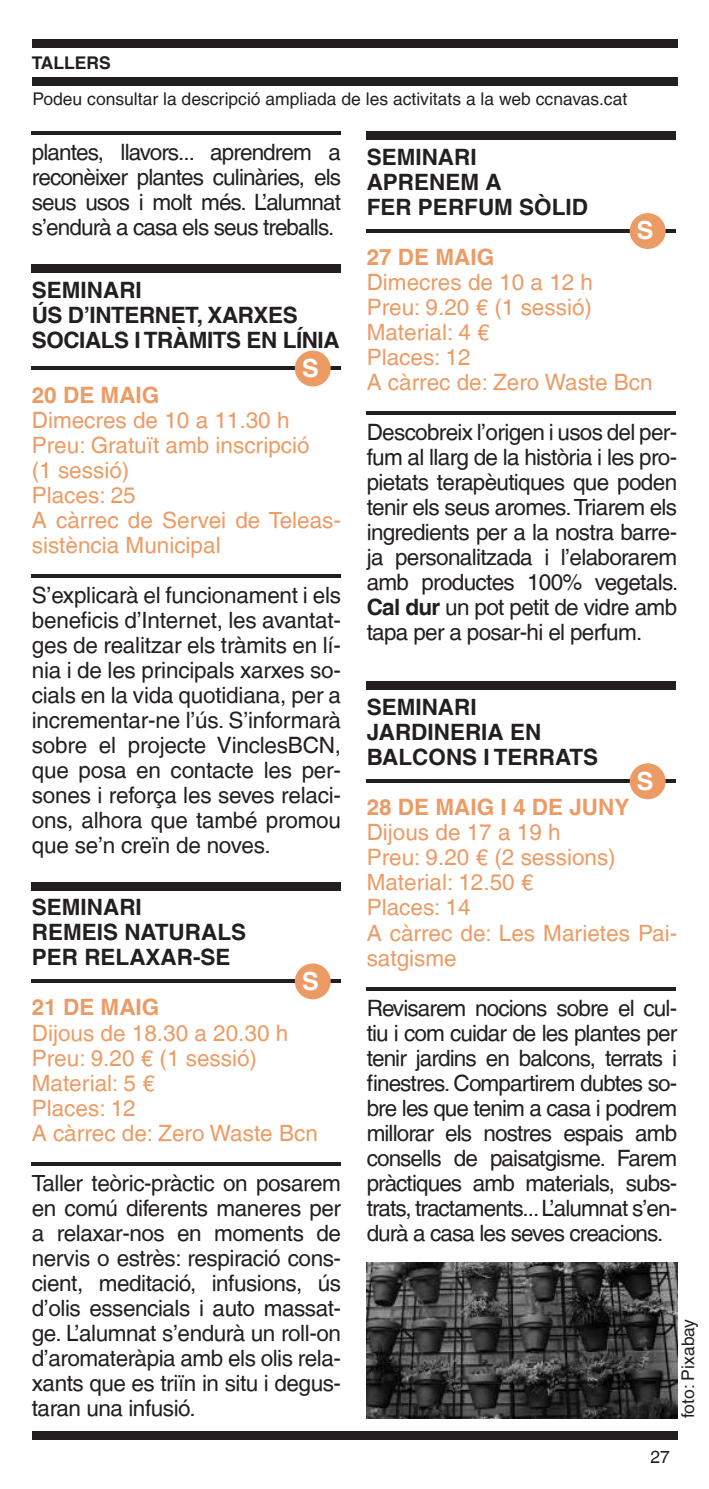
<style>
.page{position:relative;width:709px;height:1489px;background:#fff}
.page>*{position:absolute;margin:0;border:0;box-sizing:border-box;transform-origin:0 0}
.t1{font:700 25px "Helvetica LT";color:#fff}
.t2{font:22.5px/25px "Helvetica LT";letter-spacing:-.03em;color:#231f20;text-align:justify}
.t3{font:22.5px/25px "Helvetica LT";color:#ed9b65}
.t4{font:700 22.5px/25px "Helvetica LT";color:#231f20}
.t5{font:700 22.5px/25px "Helvetica LT";letter-spacing:-.02em;color:#231f20}
.t6{font:700 22.5px "Helvetica LT";color:#ed9b65}
.t7{font:17.5px "Helvetica LT";color:#231f20}
.t8{font:700 17.5px "Helvetica LT";color:#231f20}
.s1{font-weight:700}
</style>
<div class="page">
<div style="left:32px;top:1431px;width:645px;height:8px;background:#231f20"></div>
<div style="left:32px;top:39px;width:645px;height:8px;background:#231f20"></div>
<div style="left:32px;top:77px;width:645px;height:9px;background:#231f20"></div>
<hr style="left:32px;top:131px;width:309px;height:4px;background:#231f20">
<div style="left:32px;top:264px;width:309px;height:8px;background:#231f20"></div>
<hr style="left:32px;top:366px;width:309px;height:4px;background:#231f20">
<div style="left:295px;top:350px;width:36px;height:36px;background:#ed9b65;border-radius:50%"></div>
<hr style="left:32px;top:574px;width:309px;height:3px;background:#231f20">
<div style="left:32px;top:881px;width:309px;height:9px;background:#231f20"></div>
<hr style="left:32px;top:979px;width:309px;height:3px;background:#231f20">
<div style="left:295px;top:963px;width:36px;height:36px;background:#ed9b65;border-radius:50%"></div>
<svg style="left:32px;top:1162px;width:309px;height:3px"></svg>
<div style="left:367px;top:131px;width:309px;height:9px;background:#231f20"></div>
<hr style="left:367px;top:229px;width:309px;height:3px;background:#231f20">
<div style="left:629px;top:213px;width:36px;height:36px;background:#ed9b65;border-radius:50%"></div>
<hr style="left:367px;top:411px;width:309px;height:4px;background:#231f20">
<div style="left:367px;top:681px;width:309px;height:9px;background:#231f20"></div>
<hr style="left:367px;top:779px;width:309px;height:3px;background:#231f20">
<div style="left:629px;top:763px;width:36px;height:36px;background:#ed9b65;border-radius:50%"></div>
<svg style="left:367px;top:987px;width:309px;height:3px"></svg>
<img style="left:367px;top:1262px;width:311px;height:155px">
<p class="t8" style="left:32px;top:52px;width:81px">TALLERS</p>
<p class="t7" style="left:33px;top:88px;width:596px">Podeu consultar la descripció ampliada de les activitats a la web ccnavas.cat</p>
<p class="t2" style="left:32px;top:139px;width:311px">plantes, llavors... aprendrem a reconèixer plantes culinàries, els seus usos i molt més. L’alumnat s’endurà a casa els seus treballs.</p>
<p class="t4" style="left:367px;top:144px;width:223px">SEMINARI<br>APRENEM A<br>FER PERFUM SÒLID</p>
<p class="t1" style="left:637px;top:215px;width:18px">S</p>
<p class="t5" style="left:32px;top:277px;width:309px">SEMINARI<br>ÚS D’INTERNET, XARXES<br>SOCIALS I TRÀMITS EN LÍNIA</p>
<p class="t1" style="left:302px;top:353px;width:18px">S</p>
<p class="t6" style="left:32px;top:381px;width:129px">20 DE MAIG</p>
<p class="t3" style="left:32px;top:407px;width:311px">Dimecres de 10 a 11.30 h<br>Preu: Gratuït amb inscripció<br>(1 sessió)<br>Places: 25<br>A càrrec de Servei de Teleas&shy;sistència Municipal</p>
<p class="t2" style="left:32px;top:582px;width:311px">S’explicarà el funcionament i els beneficis d’Internet, les avantat&shy;ges de realitzar els tràmits en lí&shy;nia i de les principals xarxes so&shy;cials en la vida quotidiana, per a incrementar-ne l’ús. S’informarà sobre el projecte VinclesBCN, que posa en contacte les per&shy;sones i reforça les seves relaci&shy;ons, alhora que també promou que se’n creïn de noves.</p>
<p class="t4" style="left:32px;top:894px;width:216px">SEMINARI<br>REMEIS NATURALS<br>PER RELAXAR-SE</p>
<p class="t1" style="left:302px;top:965px;width:18px">S</p>
<p class="t6" style="left:32px;top:993px;width:129px">21 DE MAIG</p>
<p class="t3" style="left:32px;top:1020px;width:287px">Dijous de 18.30 a 20.30 h<br>Preu: 9.20 € (1 sessió)<br>Material: 5 €<br>Places: 12<br>A càrrec de: Zero Waste Bcn</p>
<p class="t2" style="left:32px;top:1169px;width:311px">Taller teòric-pràctic on posarem en comú diferents maneres per a relaxar-nos en moments de nervis o estrès: respiració cons&shy;cient, meditació, infusions, ús d’olis essencials i auto massat&shy;ge. L’alumnat s’endurà un roll-on d’aromateràpia amb els olis rela&shy;xants que es triïn in situ i degus&shy;taran una infusió.</p>
<p class="t6" style="left:367px;top:243px;width:129px">27 DE MAIG</p>
<p class="t3" style="left:367px;top:270px;width:287px">Dimecres de 10 a 12 h<br>Preu: 9.20 € (1 sessió)<br>Material: 4 €<br>Places: 12<br>A càrrec de: Zero Waste Bcn</p>
<p class="t2" style="left:367px;top:420px;width:313px">Descobreix l’origen i usos del per&shy;fum al llarg de la història i les pro&shy;pietats terapèutiques que poden tenir els seus aromes. Triarem els ingredients per a la nostra barre&shy;ja personalitzada i l’elaborarem amb productes 100% vegetals.<br><span class="s1">Cal dur</span> un pot petit de vidre amb tapa per a posar-hi el perfum.</p>
<p class="t4" style="left:367px;top:694px;width:233px">SEMINARI<br>JARDINERIA EN<br>BALCONS I TERRATS</p>
<p class="t1" style="left:637px;top:765px;width:18px">S</p>
<p class="t6" style="left:367px;top:793px;width:264px">28 DE MAIG I 4 DE JUNY</p>
<p class="t3" style="left:367px;top:820px;width:312px">Dijous de 17 a 19 h<br>Preu: 9.20 € (2 sessions)<br>Material: 12.50 €<br>Places: 14<br>A càrrec de: Les Marietes Pai&shy;satgisme</p>
<p class="t2" style="left:367px;top:995px;width:312px">Revisarem nocions sobre el cul&shy;tiu i com cuidar de les plantes per tenir jardins en balcons, terrats i finestres. Compartirem dubtes so&shy;bre les que tenim a casa i podrem millorar els nostres espais amb consells de paisatgisme. Farem pràctiques amb materials, subs&shy;trats, tractaments... L’alumnat s’en&shy;durà a casa les seves creacions.</p>
<p class="t7" style="left:677px;top:1417px;width:101px;rotate:-90deg">foto: Pixabay</p>
<p class="t7" style="left:650px;top:1445px;width:21px">27</p>
</div>
